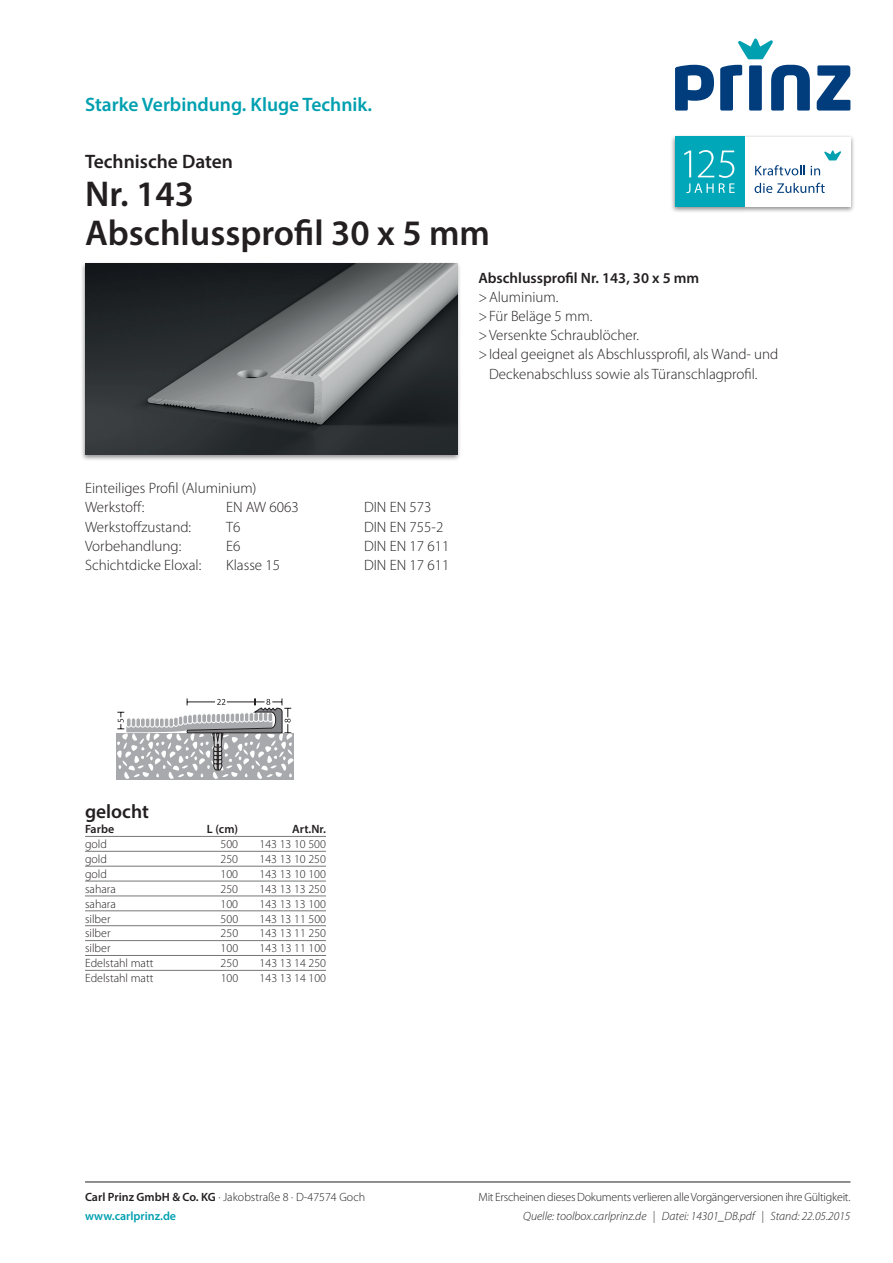
<style>
.page{position:relative;width:893px;height:1263px;background:#fff}
.page>*{position:absolute;margin:0;border:0;box-sizing:border-box;transform-origin:0 0}
.t1{font:600 36px "Myriad Pro";color:#231f20}
.t2{font:600 19.5px "Myriad Pro";color:#00a0b0}
.t3{font:600 19.5px "Myriad Pro";color:#231f20}
.t4{font:300 15px/19.2px "Myriad Pro";color:#231f20}
.t5{font:600 15px "Myriad Pro";color:#231f20}
.t6{font:300 12px "Myriad Pro";color:#231f20}
.t7{font:300 12px "Myriad Pro";letter-spacing:-.02em;color:#231f20}
.t8{font:italic 300 12px "Myriad Pro";color:#231f20}
.t9{font:600 12px "Myriad Pro";color:#231f20}
.t10{font:600 12px "Myriad Pro";color:#00a0b0}
.s1{font-weight:600}
</style>
<div class="page">
<div style="left:161px;top:733px;width:44px;height:47px;background:#a8a9ad"></div>
<div style="left:117px;top:733px;width:44px;height:47px;background:#a8a9ad"></div>
<div style="left:205px;top:733px;width:44px;height:47px;background:#a8a9ad"></div>
<div style="left:249px;top:733px;width:45px;height:47px;background:#a8a9ad"></div>
<svg style="left:116px;top:698px;width:178px;height:81px"></svg>
<div style="left:140px;top:718px;width:5px;height:9px;border:1px solid #fff;border-radius:2px"></div>
<div style="left:136px;top:718px;width:5px;height:9px;background:#a8a9ad;border-radius:2px"></div>
<div style="left:136px;top:718px;width:5px;height:9px;border:1px solid #fff;border-radius:2px"></div>
<div style="left:131px;top:718px;width:5px;height:9px;background:#a8a9ad;border-radius:2px"></div>
<div style="left:131px;top:718px;width:5px;height:9px;border:1px solid #fff;border-radius:2px"></div>
<div style="left:126px;top:718px;width:5px;height:9px;background:#a8a9ad;border-radius:2px"></div>
<div style="left:126px;top:718px;width:5px;height:9px;border:1px solid #fff;border-radius:2px"></div>
<div style="left:80px;top:261px;width:382px;height:200px;background:#231f20;opacity:.5"></div>
<img style="left:85px;top:264px;width:372px;height:191px">
<hr style="left:85px;top:836px;width:241px;height:1px;background:#757679">
<hr style="left:85px;top:851px;width:241px;height:1px;background:#757679">
<hr style="left:85px;top:866px;width:241px;height:1px;background:#757679">
<hr style="left:85px;top:881px;width:241px;height:1px;background:#757679">
<hr style="left:85px;top:896px;width:241px;height:1px;background:#757679">
<hr style="left:85px;top:910px;width:241px;height:1px;background:#757679">
<hr style="left:85px;top:925px;width:241px;height:1px;background:#757679">
<hr style="left:85px;top:940px;width:241px;height:1px;background:#757679">
<hr style="left:85px;top:955px;width:241px;height:1px;background:#757679">
<hr style="left:85px;top:970px;width:241px;height:1px;background:#757679">
<hr style="left:85px;top:1182px;width:765px;height:1px;background:#231f20">
<svg style="left:675px;top:65px;width:39px;height:46px"></svg>
<svg style="left:720px;top:65px;width:22px;height:46px"></svg>
<div style="left:749px;top:65px;width:13px;height:46px;background:#013d7d;border-radius:2px"></div>
<svg style="left:771px;top:65px;width:39px;height:46px"></svg>
<svg style="left:817px;top:65px;width:33px;height:46px"></svg>
<svg style="left:738px;top:38px;width:35px;height:21px"></svg>
<div style="left:670px;top:134px;width:185px;height:79px;background:#231f20;opacity:.5"></div>
<div style="left:675px;top:137px;width:175px;height:69px;background:#fff"></div>
<svg style="left:755px;top:165px;width:50px;height:10px"></svg>
<svg style="left:811px;top:166px;width:9px;height:9px"></svg>
<svg style="left:755px;top:183px;width:70px;height:10px"></svg>
<svg style="left:824px;top:150px;width:17px;height:10px"></svg>
<div style="left:675px;top:137px;width:70px;height:69px;background:#00a7b9"></div>
<svg style="left:684px;top:150px;width:51px;height:43px"></svg>
<h2 class="t2" style="left:85px;top:92px;width:289px">Starke Verbindung. Kluge Technik.</h2>
<h2 class="t3" style="left:85px;top:149px;width:150px">Technische Daten</h2>
<h1 class="t1" style="left:85px;top:171px;width:111px">Nr. 143</h1>
<h1 class="t1" style="left:85px;top:209px;width:407px">Abschlussprofil 30 x 5 mm</h1>
<p class="t5" style="left:478px;top:268px;width:222px">Abschlussprofil Nr. 143, 30 x 5 mm</p>
<p class="t4" style="left:478px;top:288px;width:82px">&gt;Aluminium.</p>
<p class="t4" style="left:478px;top:307px;width:115px">&gt;Für Beläge 5 mm.</p>
<p class="t4" style="left:478px;top:326px;width:162px">&gt;Versenkte Schraublöcher.</p>
<p class="t4" style="left:478px;top:345px;width:302px">&gt;Ideal geeignet als Abschlussprofil, als Wand- und</p>
<p class="t4" style="left:489px;top:364px;width:270px">Deckenabschluss sowie als Türanschlagprofil.</p>
<p class="t4" style="left:85px;top:479px;width:173px">Einteiliges Profil (Aluminium)<br>Werkstoff:</p>
<p class="t4" style="left:226px;top:498px;width:74px">EN AW 6063</p>
<p class="t4" style="left:364px;top:498px;width:69px">DIN EN 573</p>
<p class="t4" style="left:85px;top:517px;width:108px">Werkstoffzustand:</p>
<p class="t4" style="left:226px;top:517px;width:16px">T6</p>
<p class="t4" style="left:364px;top:517px;width:81px">DIN EN 755-2</p>
<p class="t4" style="left:85px;top:536px;width:98px">Vorbehandlung:</p>
<p class="t4" style="left:226px;top:536px;width:16px">E6</p>
<p class="t4" style="left:364px;top:536px;width:87px">DIN EN 17 611</p>
<p class="t4" style="left:85px;top:555px;width:118px">Schichtdicke Eloxal:</p>
<p class="t4" style="left:226px;top:555px;width:56px">Klasse 15</p>
<p class="t4" style="left:364px;top:555px;width:87px">DIN EN 17 611</p>
<h2 class="t3" style="left:85px;top:799px;width:65px">gelocht</h2>
<p class="t9" style="left:85px;top:821px;width:31px">Farbe</p>
<p class="t9" style="left:207px;top:821px;width:33px">L (cm)</p>
<p class="t9" style="left:292px;top:821px;width:35px">Art.Nr.</p>
<p class="t6" style="left:85px;top:837px;width:23px">gold</p>
<p class="t6" style="left:221px;top:837px;width:19px">500</p>
<p class="t6" style="left:260px;top:837px;width:68px">143 13 10 500</p>
<p class="t6" style="left:85px;top:852px;width:23px">gold</p>
<p class="t6" style="left:221px;top:852px;width:19px">250</p>
<p class="t6" style="left:260px;top:852px;width:68px">143 13 10 250</p>
<p class="t6" style="left:85px;top:867px;width:23px">gold</p>
<p class="t6" style="left:221px;top:867px;width:19px">100</p>
<p class="t6" style="left:260px;top:867px;width:68px">143 13 10 100</p>
<p class="t6" style="left:85px;top:882px;width:32px">sahara</p>
<p class="t6" style="left:221px;top:882px;width:19px">250</p>
<p class="t6" style="left:260px;top:882px;width:68px">143 13 13 250</p>
<p class="t6" style="left:85px;top:897px;width:32px">sahara</p>
<p class="t6" style="left:221px;top:897px;width:19px">100</p>
<p class="t6" style="left:260px;top:897px;width:68px">143 13 13 100</p>
<p class="t6" style="left:85px;top:912px;width:27px">silber</p>
<p class="t6" style="left:221px;top:912px;width:19px">500</p>
<p class="t6" style="left:260px;top:912px;width:68px">143 13 11 500</p>
<p class="t6" style="left:85px;top:927px;width:27px">silber</p>
<p class="t6" style="left:221px;top:927px;width:19px">250</p>
<p class="t6" style="left:260px;top:927px;width:68px">143 13 11 250</p>
<p class="t6" style="left:85px;top:942px;width:27px">silber</p>
<p class="t6" style="left:221px;top:942px;width:19px">100</p>
<p class="t6" style="left:260px;top:942px;width:68px">143 13 11 100</p>
<p class="t6" style="left:85px;top:956px;width:70px">Edelstahl matt</p>
<p class="t6" style="left:221px;top:956px;width:19px">250</p>
<p class="t6" style="left:260px;top:956px;width:68px">143 13 14 250</p>
<p class="t6" style="left:85px;top:971px;width:70px">Edelstahl matt</p>
<p class="t6" style="left:221px;top:971px;width:19px">100</p>
<p class="t6" style="left:260px;top:971px;width:68px">143 13 14 100</p>
<p class="t6" style="left:85px;top:1191px;width:282px"><span class="s1">Carl Prinz GmbH &amp; Co. KG</span> · Jakobstraße 8 · D-47574 Goch</p>
<p class="t7" style="left:478px;top:1191px;width:374px">Mit Erscheinen dieses Dokuments verlieren alle Vorgängerversionen ihre Gültigkeit.</p>
<p class="t10" style="left:85px;top:1209px;width:93px">www.carlprinz.de</p>
<p class="t8" style="left:523px;top:1210px;width:329px">Quelle: toolbox.carlprinz.de | Datei: 14301_DB.pdf | Stand: 22.05.2015</p>
</div>
